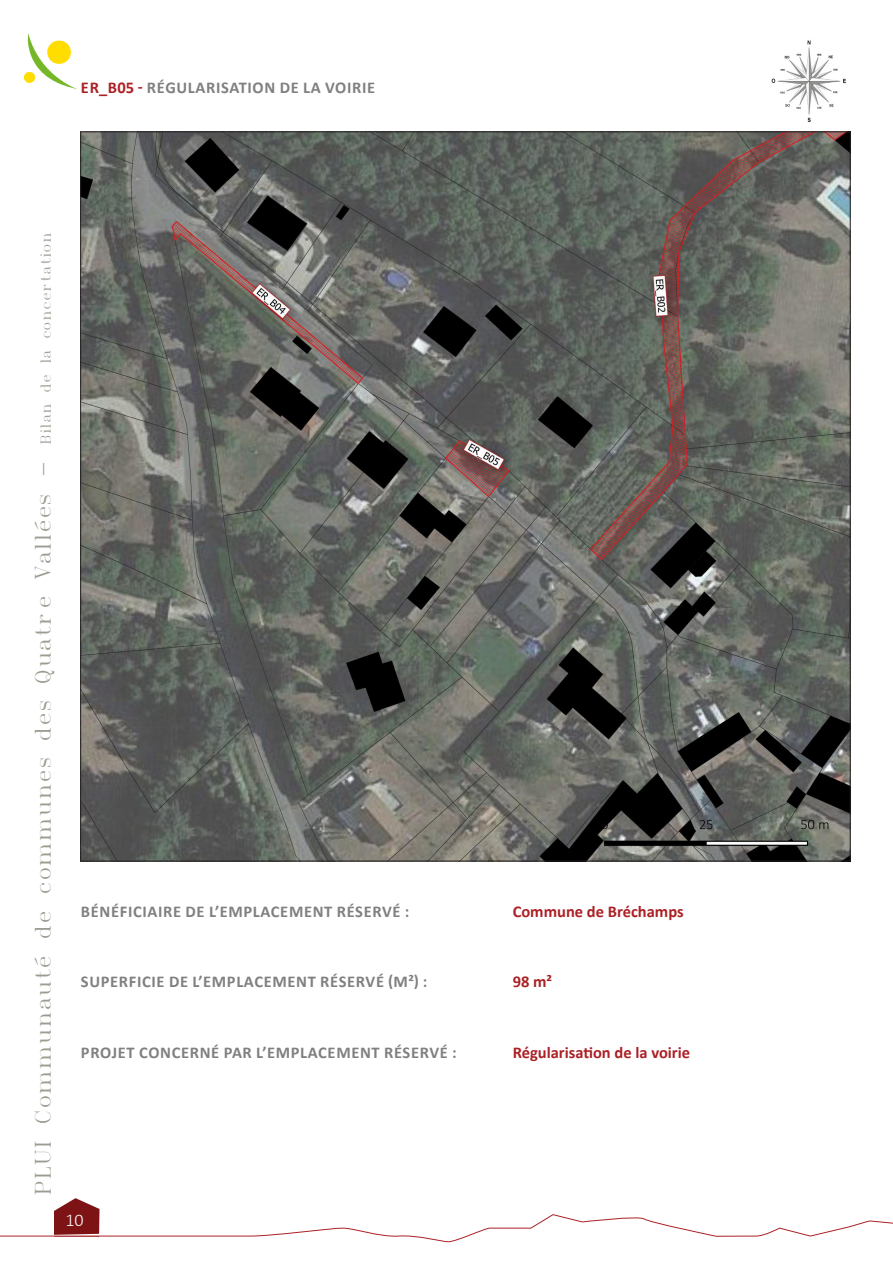
<style>
.page{position:relative;width:893px;height:1263px;background:#fff}
.page>*{position:absolute;margin:0;border:0;box-sizing:border-box;transform-origin:0 0}
.t1{font:21px "Roman T";letter-spacing:-.01em;color:#9b9d91}
.t2{font:300 18px "Calibri";color:#fff}
.t3{font:700 16.5px "Calibri";letter-spacing:.04em;color:#808080}
.t4{font:700 16.5px "Calibri";color:#ab2126}
.s1{color:#ab2126}
.s2{font-size:13.5px}
</style>
<div class="page">
<img style="left:83px;top:134px;width:765px;height:725px">
<img style="left:771px;top:40px;width:75px;height:82px">
<svg style="left:0;top:1198px;width:893px;height:44px"></svg>
<img style="left:25px;top:33px;width:50px;height:55px">
<p class="t3" style="left:81px;top:76px;width:296px"><span class="s1">ER_B05 -</span> RÉGULARISATION DE LA VOIRIE</p>
<p class="t1" style="left:29px;top:1196px;width:965px;rotate:-90deg">PLUI Communauté de communes des Quatre Vallées - <span class="s2">Bilan de la concertation</span></p>
<p class="t3" style="left:81px;top:900px;width:330px">BÉNÉFICIAIRE DE L’EMPLACEMENT RÉSERVÉ :</p>
<p class="t4" style="left:513px;top:900px;width:173px">Commune de Bréchamps</p>
<p class="t3" style="left:81px;top:970px;width:348px">SUPERFICIE DE L’EMPLACEMENT RÉSERVÉ (M²) :</p>
<p class="t4" style="left:513px;top:970px;width:41px">98 m²</p>
<p class="t3" style="left:81px;top:1041px;width:377px">PROJET CONCERNÉ PAR L’EMPLACEMENT RÉSERVÉ :</p>
<p class="t4" style="left:513px;top:1041px;width:179px">Régularisation de la voirie</p>
<p class="t2" style="left:65px;top:1209px;width:20px">10</p>
</div>
